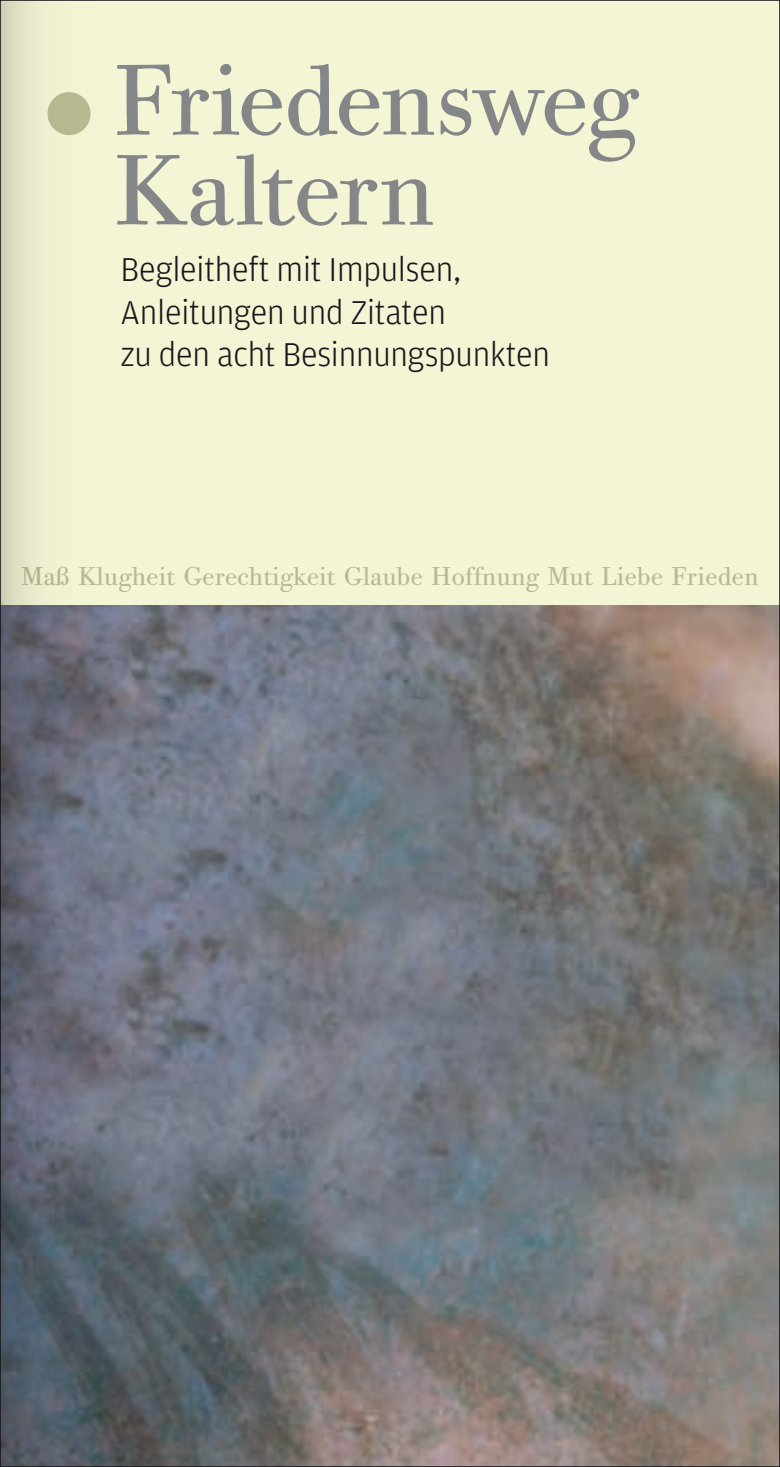
<style>
.page{position:relative;width:780px;height:1467px;background:#fff}
.page>*{position:absolute;margin:0;border:0;box-sizing:border-box;transform-origin:0 0}
.t1{font:100px/90px "Bodoni Twelve ITC Std";letter-spacing:-.02em;color:#858688}
.t2{font:300 35px/42.5px "Amplitude";letter-spacing:-.005em;color:#1a171c}
.t3{font:26px "Bodoni Twelve ITC Std";color:#b8bb92}
.s1{color:#b8bb92}
</style>
<div class="page">
<div style="left:0;top:0;width:780px;height:606px;background:#f4f5d5"></div>
<img style="left:142px;top:606px;width:636px;height:859px">
<svg style="left:2px;top:2px;width:140px;height:1463px"></svg>
<h1 class="t1" style="left:113px;top:55px;width:526px;text-indent:-68px"><span class="s1">●</span> Friedensweg<br>Kaltern</h1>
<p class="t2" style="left:120px;top:248px;width:431px">Begleitheft mit Impulsen,<br>Anleitungen und Zitaten<br>zu den acht Besinnungspunkten</p>
<p class="t3" style="left:21px;top:560px;width:738px">Maß Klugheit Gerechtigkeit Glaube Hoffnung Mut Liebe Frieden</p>
</div>
